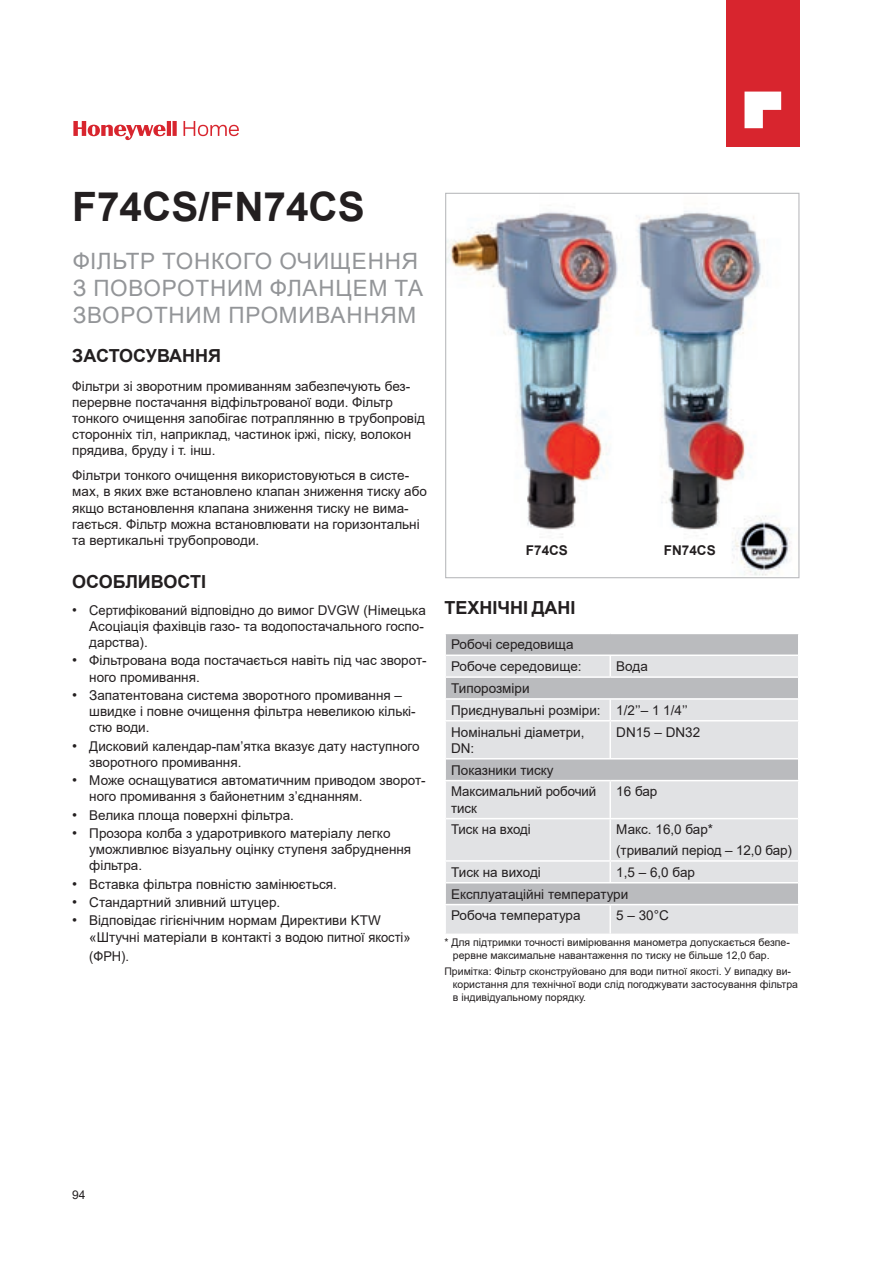
<style>
.page{position:relative;width:893px;height:1263px;background:#fff}
.page>*{position:absolute;margin:0;border:0;box-sizing:border-box;transform-origin:0 0}
.t1{font:700 40.5px "Arial";color:#231f20}
.t2{font:22.5px/27px "Arial";letter-spacing:.035em;color:#939598}
.t3{font:700 18px "Arial";color:#231f20}
.t4{font:13.5px/16.2px "Arial";color:#231f20}
.t5{font:13.5px/16.2px "Arial";color:#231f20;scale:.93 1}
.t6{font:13.5px/16.2px "Arial";color:#231f20;scale:.96 1}
.t7{font:700 13.5px "Arial";color:#231f20}
.t8{font:12px "Arial";color:#231f20}
.t9{font:10.5px/12.6px "Arial";color:#231f20}
.s1{font-size:14.25px}
</style>
<div class="page">
<div style="left:726px;top:0;width:73px;height:147px;background:#d8252e"></div>
<svg style="left:744px;top:92px;width:37px;height:36px"></svg>
<svg style="left:73px;top:121px;width:166px;height:19px"></svg>
<svg style="left:446px;top:634px;width:352px;height:21px;background:#bcbdbf"></svg>
<svg style="left:446px;top:656px;width:352px;height:278px;background:#d8d9db"></svg>
<hr style="left:609px;top:656px;width:2px;height:20px;background:#fff">
<hr style="left:444px;top:676px;width:166px;height:2px;background:#fff">
<hr style="left:610px;top:676px;width:189px;height:2px;background:#fff">
<hr style="left:609px;top:700px;width:2px;height:20px;background:#fff">
<hr style="left:444px;top:720px;width:166px;height:2px;background:#fff">
<hr style="left:610px;top:720px;width:189px;height:2px;background:#fff">
<hr style="left:609px;top:722px;width:2px;height:36px;background:#fff">
<hr style="left:444px;top:780px;width:166px;height:1px;background:#fff">
<hr style="left:610px;top:780px;width:189px;height:1px;background:#fff">
<hr style="left:609px;top:781px;width:2px;height:37px;background:#fff">
<hr style="left:609px;top:819px;width:2px;height:41px;background:#fff">
<hr style="left:444px;top:860px;width:166px;height:2px;background:#fff">
<hr style="left:610px;top:860px;width:189px;height:2px;background:#fff">
<hr style="left:609px;top:862px;width:2px;height:20px;background:#fff">
<hr style="left:444px;top:904px;width:166px;height:1px;background:#fff">
<hr style="left:610px;top:904px;width:189px;height:1px;background:#fff">
<hr style="left:609px;top:905px;width:2px;height:29px;background:#fff">
<hr style="left:446px;top:698px;width:352px;height:2px;background:#fff">
<hr style="left:446px;top:758px;width:352px;height:2px;background:#fff">
<hr style="left:446px;top:818px;width:352px;height:1px;background:#fff">
<hr style="left:446px;top:882px;width:352px;height:2px;background:#fff">
<img style="left:447px;top:211px;width:345px;height:365px">
<div style="left:445px;top:193px;width:354px;height:385px;border:1px solid #babbbe"></div>
<h1 class="t1" style="left:72px;top:184px;width:294px">F74CS/FN74CS</h1>
<h2 class="t2" style="left:73px;top:248px;width:352px">ФІЛЬТР ТОНКОГО ОЧИЩЕННЯ<br>З ПОВОРОТНИМ ФЛАНЦЕМ ТА<br>ЗВОРОТНИМ ПРОМИВАННЯМ</h2>
<h3 class="t3" style="left:72px;top:345px;width:150px">ЗАСТОСУВАННЯ</h3>
<p class="t5" style="left:72px;top:378px;width:381px">Фільтри зі зворотним промиванням забезпечують без&shy;перервне постачання відфільтрованої води. Фільтр тонкого очищення запобігає потраплянню в трубопровід сторонніх тіл, наприклад, частинок іржі, піску, волокон прядива, бруду і т. інш.</p>
<p class="t4" style="left:72px;top:467px;width:356px">Фільтри тонкого очищення використовуються в систе&shy;мах, в яких вже встановлено клапан зниження тиску або якщо встановлення клапана зниження тиску не вима&shy;гається. Фільтр можна встановлювати на горизонтальні та вертикальні трубопроводи.</p>
<h3 class="t3" style="left:72px;top:572px;width:135px">ОСОБЛИВОСТІ</h3>
<p class="t6" style="left:89px;top:602px;width:352px;text-indent:-17px"><span class="s1">•</span> Сертифікований відповідно до вимог DVGW (Німецька<br>Асоціація фахівців газо- та водопостачального госпо&shy;дарства).</p>
<p class="t4" style="left:89px;top:653px;width:339px;text-indent:-17px"><span class="s1">•</span> Фільтрована вода постачається навіть під час зворот&shy;ного промивання.</p>
<p class="t4" style="left:89px;top:687px;width:328px;text-indent:-17px"><span class="s1">•</span> Запатентована система зворотного промивання – швидке і повне очищення фільтра невеликою кількі&shy;стю води.</p>
<p class="t4" style="left:89px;top:738px;width:332px;text-indent:-17px"><span class="s1">•</span> Дисковий календар-пам’ятка вказує дату наступного зворотного промивання.</p>
<p class="t4" style="left:89px;top:772px;width:338px;text-indent:-17px"><span class="s1">•</span> Може оснащуватися автоматичним приводом зворот&shy;ного промивання з байонетним з’єднанням.</p>
<p class="t4" style="left:72px;top:807px;width:223px"><span class="s1">•</span> Велика площа поверхні фільтра.</p>
<p class="t4" style="left:89px;top:825px;width:323px;text-indent:-17px"><span class="s1">•</span> Прозора колба з ударотривкого матеріалу легко уможливлює візуальну оцінку ступеня забруднення фільтра.</p>
<p class="t4" style="left:72px;top:876px;width:266px"><span class="s1">•</span> Вcтавка фільтра повністю замінюється.</p>
<p class="t4" style="left:72px;top:894px;width:209px"><span class="s1">•</span> Стандартний зливний штуцер.</p>
<p class="t4" style="left:89px;top:913px;width:323px;text-indent:-17px"><span class="s1">•</span> Відповідає гігієнічним нормам Директиви KTW «Штучні матеріали в контакті з водою питної якості»</p>
<p class="t6" style="left:89px;top:949px;width:43px">(ФРН).</p>
<p class="t7" style="left:526px;top:543px;width:44px">F74CS</p>
<p class="t7" style="left:664px;top:543px;width:53px">FN74CS</p>
<h3 class="t3" style="left:444px;top:598px;width:133px">ТЕХНІЧНІ ДАНІ</h3>
<p class="t4" style="left:451px;top:634px;width:132px;line-height:21.9px">Робочі середовища<br>Робоче середовище:</p>
<p class="t4" style="left:616px;top:658px;width:33px">Вода</p>
<p class="t4" style="left:451px;top:677px;width:238px;line-height:21.9px">Типорозміри<br>Приєднувальні розміри: 1/2’’– 1 1/4’’<br>Номінальні діаметри,</p>
<p class="t4" style="left:451px;top:740px;width:25px">DN:</p>
<p class="t4" style="left:616px;top:724px;width:86px">DN15 – DN32</p>
<p class="t4" style="left:451px;top:759px;width:147px;line-height:21.8px">Показники тиску<br>Максимальний робочий</p>
<p class="t4" style="left:451px;top:800px;width:27px">тиск</p>
<p class="t4" style="left:616px;top:784px;width:43px">16 бар</p>
<p class="t4" style="left:451px;top:822px;width:81px">Тиск на вході</p>
<p class="t4" style="left:616px;top:820px;width:177px;line-height:20.4px">Макс. 16,0 бар*<br>(тривалий період – 12,0 бар)</p>
<p class="t4" style="left:451px;top:864px;width:91px">Тиск на виході</p>
<p class="t4" style="left:451px;top:861px;width:245px;line-height:21.9px;text-indent:165px">1,5 – 6,0 бар<br>Експлуатаційні температури<br>Робоча температура</p>
<p class="t4" style="left:616px;top:908px;width:54px">5 – 30°C</p>
<p class="t9" style="left:453px;top:936px;width:338px;text-indent:-9px">* Для підтримки точності вимірювання манометра допускається безпе&shy;рервне максимальне навантаження по тиску не більше 12,0 бар.</p>
<p class="t9" style="left:453px;top:965px;width:347px;text-indent:-9px">Примітка: Фільтр сконструйовано для води питної якості. У випадку ви&shy;користання для технічної води слід погоджувати застосування фільтра в індивідуальному порядку.</p>
<p class="t8" style="left:72px;top:1188px;width:15px">94</p>
</div>
